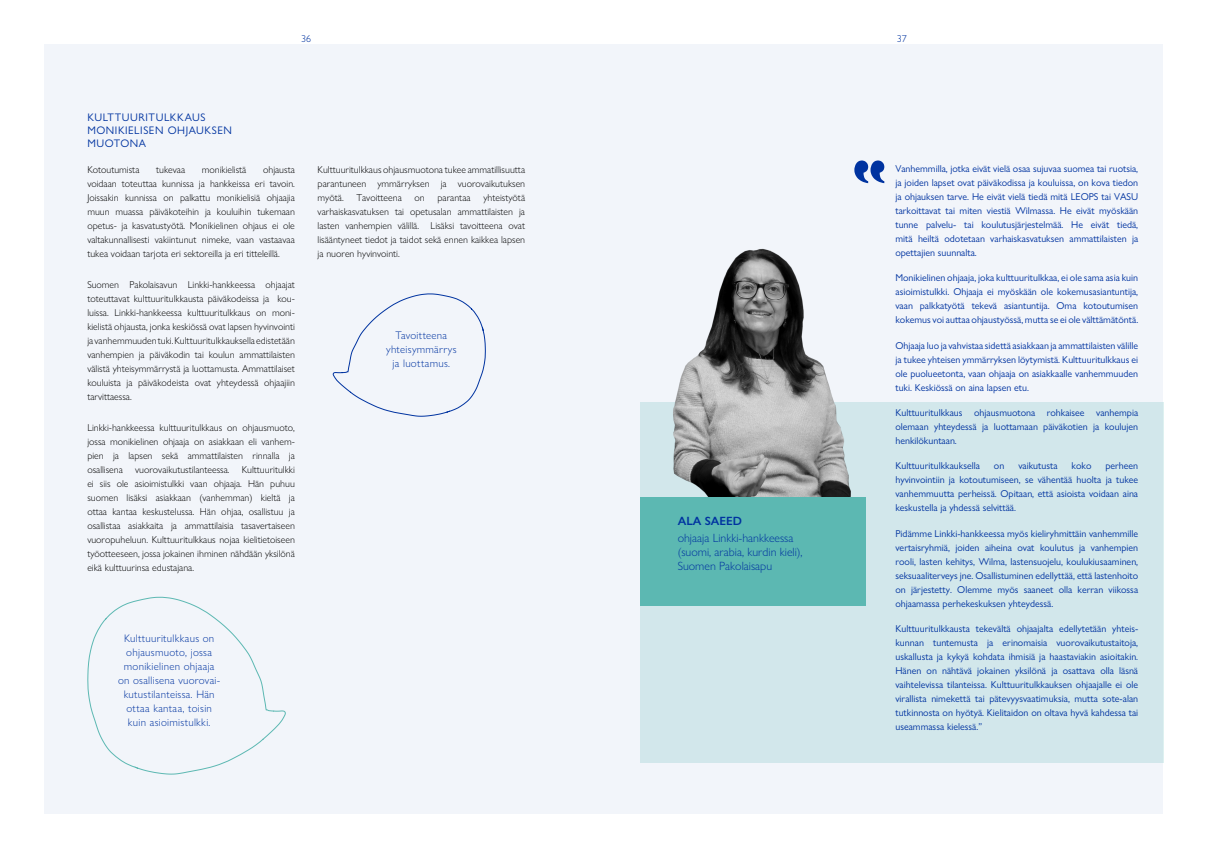
<style>
.page{position:relative;width:1208px;height:859px;background:#fff}
.page>*{position:absolute;margin:0;border:0;box-sizing:border-box;transform-origin:0 0}
.allekirjoitus_haasta{font:300 12px/14px "Gill Sans Nova";color:#0033a0}
.allekirjoitus_haasta-2{font:600 12px "Gill Sans Nova";color:#0033a0}
.t1{font:300 11px/14px "Gill Sans Nova";letter-spacing:.025em;color:#0033a0;text-align:center}
.Väliotsikko{font:11px/13.2px "Gill Sans Nova";letter-spacing:.05em;color:#0033a0}
.haastattelut{font:10px/14px "Gill Sans Nova";color:#0033a0;text-align:justify}
.Leipäteksti{font:300 10px/14px "Gill Sans Nova";color:#000;text-align:justify}
.t2{font:300 10px "Gill Sans Nova";color:#0033a0}
</style>
<div class="page">
<div style="left:45px;top:45px;width:1118px;height:769px;background:#f2f5fa"></div>
<div style="left:640px;top:402px;width:523px;height:360px;background:#d2e7eb"></div>
<img style="left:673px;top:248px;width:178px;height:249px">
<div style="left:640px;top:497px;width:225px;height:108px;background:#5cb8b2"></div>
<svg style="left:854px;top:160px;width:30px;height:23px"></svg>
<svg style="left:332px;top:293px;width:154px;height:124px"></svg>
<svg style="left:87px;top:596px;width:199px;height:179px"></svg>
<p class="Väliotsikko" style="left:87px;top:110px;width:146px">KULTTUURITULKKAUS<br>MONIKIELISEN OHJAUKSEN<br>MUOTONA</p>
<p class="t2" style="left:301px;top:33px;width:11px">36</p>
<p class="t2" style="left:896px;top:33px;width:11px">37</p>
<p class="Leipäteksti" style="left:87px;top:162px;width:209px;text-indent:176px">ohjausta voidaan toteuttaa kunnissa ja hankkeissa eri tavoin.<br>Joissakin kunnissa on palkattu monikielisiä ohjaajia muun muassa päiväkoteihin ja kouluihin tukemaan opetus- ja kasvatustyötä. Monikielinen ohjaus ei ole valtakunnallisesti vakiintunut nimeke, vaan vastaavaa tukea voidaan tarjota eri sektoreilla ja eri titteleillä.</p>
<p class="Leipäteksti" style="left:87px;top:277px;width:209px">Suomen Pakolaisavun Linkki-hankkeessa ohjaajat toteuttavat kulttuuritulkkausta päiväkodeissa ja kou&shy;luissa. Linkki-hankkeessa kulttuuritulkkaus on moni&shy;kielistä ohjausta, jonka keskiössä ovat lapsen hyvinvointi ja vanhemmuuden tuki. Kulttuuritulkkauksella edistetään vanhempien ja päiväkodin tai koulun ammattilaisten välistä yhteisymmärrystä ja luottamusta. Ammattilaiset kouluista ja päiväkodeista ovat yhteydessä ohjaajiin tarvittaessa.</p>
<p class="Leipäteksti" style="left:87px;top:420px;width:209px">Linkki-hankkeessa kulttuuritulkkaus on ohjausmuoto, jossa monikielinen ohjaaja on asiakkaan eli vanhem&shy;pien ja lapsen sekä ammattilaisten rinnalla ja osallisena vuorovaikutustilanteessa. Kulttuuritulkki ei siis ole asioimistulkki vaan ohjaaja. Hän puhuu suomen lisäksi asiakkaan (vanhemman) kieltä ja ottaa kantaa keskustelussa. Hän ohjaa, osallistuu ja osallistaa asiakkaita ja ammattilaisia tasavertaiseen vuoropuheluun. Kulttuuritulkkaus nojaa kielitietoiseen työotteeseen, jossa jokainen ihminen nähdään yksilönä eikä kulttuurinsa edustajana.</p>
<p class="Leipäteksti" style="left:87px;top:162px;width:54px">Kotoutumista</p>
<p class="Leipäteksti" style="left:156px;top:162px;width:31px">tukevaa</p>
<p class="Leipäteksti" style="left:202px;top:162px;width:46px">monikielistä</p>
<p class="Leipäteksti" style="left:317px;top:162px;width:209px">Kulttuuritulkkaus ohjausmuotona tukee ammatillisuutta parantuneen ymmärryksen ja vuorovaikutuksen myötä.</p>
<p class="Leipäteksti" style="left:317px;top:190px;width:209px;text-indent:166px">yhteistyötä varhaiskasvatuksen tai opetusalan ammattilaisten ja lasten vanhempien välillä. Lisäksi tavoitteena ovat lisääntyneet tiedot ja taidot sekä ennen kaikkea lapsen ja nuoren hyvinvointi.</p>
<p class="Leipäteksti" style="left:356px;top:190px;width:47px">Tavoitteena</p>
<p class="Leipäteksti" style="left:414px;top:190px;width:12px">on</p>
<p class="Leipäteksti" style="left:437px;top:190px;width:35px">parantaa</p>
<p class="t1" style="left:395px;top:328px;width:53px">Tavoitteena</p>
<p class="t1" style="left:386px;top:342px;width:72px">yhteisymmärrys ja luottamus.</p>
<p class="t1" style="left:124px;top:631px;width:92px;text-align:left">Kulttuuritulkkaus on ohjausmuoto, jossa</p>
<p class="t1" style="left:118px;top:659px;width:104px">monikielinen ohjaaja on osallisena vuorovai&shy;kutustilanteissa. Hän ottaa kantaa, toisin kuin asioimistulkki.</p>
<p class="allekirjoitus_haasta-2" style="left:677px;top:513px;width:66px">ALA SAEED</p>
<p class="allekirjoitus_haasta" style="left:677px;top:530px;width:126px">ohjaaja Linkki-hankkeessa (suomi, arabia, kurdin kieli),<br>Suomen Pakolaisapu</p>
<p class="haastattelut" style="left:895px;top:161px;width:244px">Vanhemmilla, jotka eivät vielä osaa sujuvaa suomea tai ruotsia, ja joiden lapset ovat päiväkodissa ja kouluissa, on kova tiedon ja ohjauksen tarve. He eivät vielä tiedä mitä LEOPS tai VASU tarkoittavat tai miten viestiä Wilmassa. He eivät myöskään tunne palvelu- tai koulutusjärjestelmää. He eivät tiedä, mitä heiltä odotetaan varhaiskasvatuksen ammattilaisten ja opettajien suunnalta.</p>
<p class="haastattelut" style="left:895px;top:271px;width:244px">Monikielinen ohjaaja, joka kulttuuritulkkaa, ei ole sama asia kuin asioimistulkki. Ohjaaja ei myöskään ole kokemusasiantuntija, vaan palkkatyötä tekevä asiantuntija. Oma kotoutumisen kokemus voi auttaa ohjaustyössä, mutta se ei ole välttämätöntä.</p>
<p class="haastattelut" style="left:895px;top:338px;width:244px">Ohjaaja luo ja vahvistaa sidettä asiakkaan ja ammattilaisten välille ja tukee yhteisen ymmärryksen löytymistä. Kulttuuritulkkaus ei ole puolueetonta, vaan ohjaaja on asiakkaalle vanhemmuuden tuki. Keskiössä on aina lapsen etu.</p>
<p class="haastattelut" style="left:895px;top:405px;width:244px">Kulttuuritulkkaus ohjausmuotona rohkaisee vanhempia olemaan yhteydessä ja luottamaan päiväkotien ja koulujen henkilökuntaan.</p>
<p class="haastattelut" style="left:895px;top:459px;width:86px">Kulttuuritulkkauksella</p>
<p class="haastattelut" style="left:994px;top:459px;width:12px">on</p>
<p class="haastattelut" style="left:1018px;top:459px;width:41px">vaikutusta</p>
<p class="haastattelut" style="left:1071px;top:459px;width:21px">koko</p>
<p class="haastattelut" style="left:895px;top:459px;width:244px;text-indent:210px">perheen hyvinvointiin ja kotoutumiseen, se vähentää huolta ja tukee vanhemmuutta perheissä. Opitaan, että asioista voidaan aina keskustella ja yhdessä selvittää.</p>
<p class="haastattelut" style="left:895px;top:526px;width:244px">Pidämme Linkki-hankkeessa myös kieliryhmittäin vanhemmille vertaisryhmiä, joiden aiheina ovat koulutus ja vanhempien rooli, lasten kehitys, Wilma, lastensuojelu, koulukiusaaminen, seksuaaliterveys jne. Osallistuminen edellyttää, että lastenhoito on järjestetty. Olemme myös saaneet olla kerran viikossa ohjaamassa perhekeskuksen yhteydessä.</p>
<p class="haastattelut" style="left:895px;top:621px;width:244px">Kulttuuritulkkausta tekevältä ohjaajalta edellytetään yhteis&shy;kunnan tuntemusta ja erinomaisia vuorovaikutustaitoja, uskallusta ja kykyä kohdata ihmisiä ja haastaviakin asioitakin.<br>Hänen on nähtävä jokainen yksilönä ja osattava olla läsnä vaihtelevissa tilanteissa. Kulttuuritulkkauksen ohjaajalle ei ole virallista nimekettä tai pätevyysvaatimuksia, mutta sote-alan tutkinnosta on hyötyä. Kielitaidon on oltava hyvä kahdessa tai useammassa kielessä.”</p>
</div>
